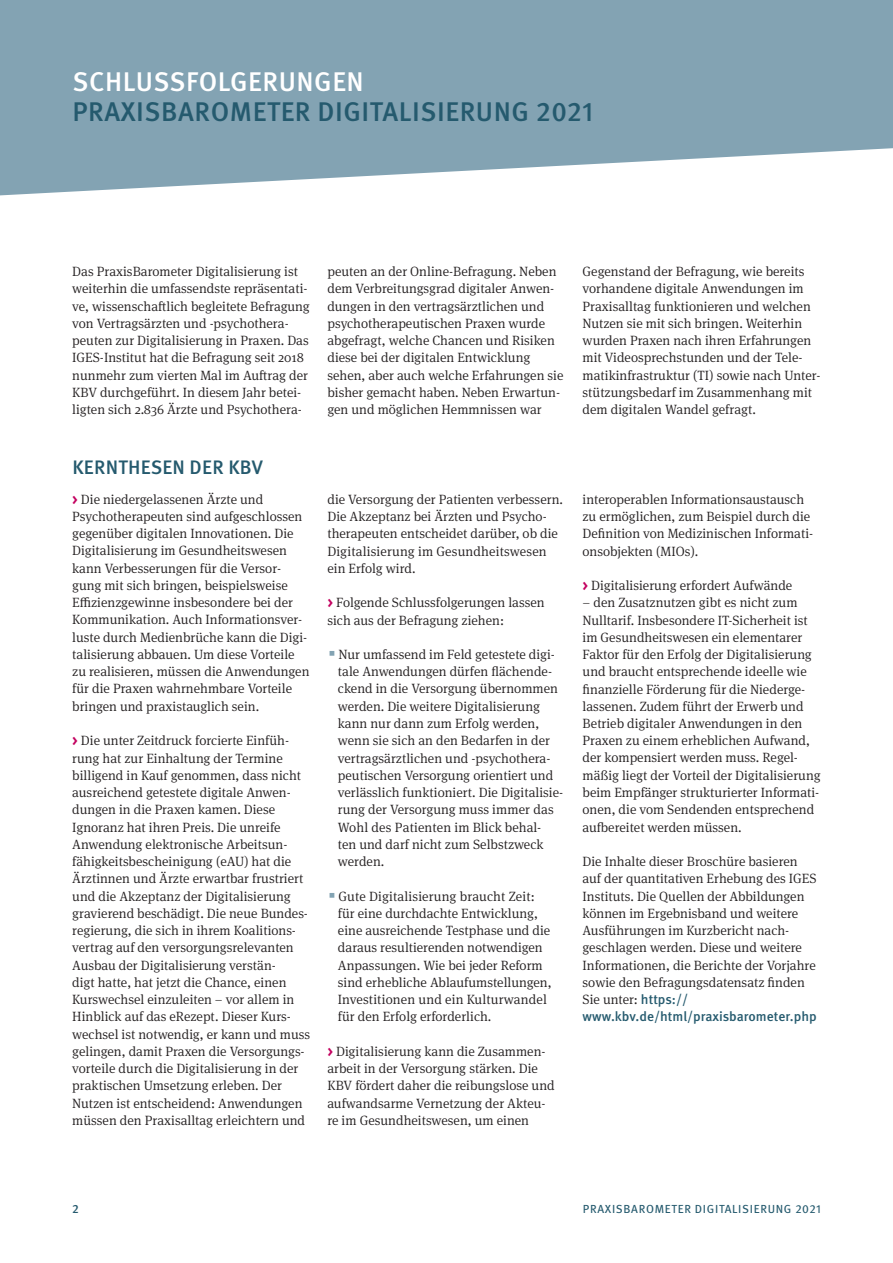
<style>
.page{position:relative;width:893px;height:1263px;background:#fff}
.page>*{position:absolute;margin:0;border:0;box-sizing:border-box;transform-origin:0 0}
.t1{font:500 27px/30px "Meta Pro";letter-spacing:.02em;color:#255a6e}
.t2{font:500 19.5px "Meta Pro";letter-spacing:.01em;color:#255a6e}
.t3{font:300 13.5px/17.2px "Meta Serif Pro";color:#231f20}
.t4{font:500 13.5px "Meta Pro";color:#255a6e}
.t5{font:500 12px "Meta Pro";color:#255a6e}
.t6{font:11.7px "Meta Pro";letter-spacing:.06em;color:#255a6e}
.s1{color:#fff}
.s2{font-family:"Meta Pro";font-weight:700;color:#c3015f}
.s3{font-family:"Meta Pro";font-weight:500;color:#255a6e}
</style>
<div class="page">
<svg style="left:0;top:0;width:893px;height:195px;fill:#83a3b3"></svg>
<div style="left:72px;top:70px;width:800px;height:68px;background:#83a3b3"></div>
<h1 class="t1" style="left:72px;top:67px;width:522px"><span class="s1">SCHLUSSFOLGERUNGEN<br></span>PRAXISBAROMETER DIGITALISIERUNG 2021</h1>
<p class="t3" style="left:72px;top:262px;width:239px">Das PraxisBarometer Digitalisierung ist weiterhin die umfassendste repräsentati&shy;ve, wissenschaftlich begleitete Befragung von Vertragsärzten und -psychothera&shy;peuten zur Digitalisierung in Praxen. Das IGES-Institut hat die Befragung seit 2018 nunmehr zum vierten Mal im Auftrag der KBV durchgeführt. In diesem Jahr betei&shy;ligten sich 2.836 Ärzte und Psychothera-</p>
<p class="t3" style="left:327px;top:262px;width:238px">peuten an der Online-Befragung. Neben dem Verbreitungsgrad digitaler Anwen&shy;dungen in den vertragsärztlichen und psychotherapeutischen Praxen wurde abgefragt, welche Chancen und Risiken diese bei der digitalen Entwicklung sehen, aber auch welche Erfahrungen sie bisher gemacht haben. Neben Erwartun&shy;gen und möglichen Hemmnissen war</p>
<p class="t3" style="left:583px;top:262px;width:240px">Gegenstand der Befragung, wie bereits vorhandene digitale Anwendungen im Praxisalltag funktionieren und welchen Nutzen sie mit sich bringen. Weiterhin wurden Praxen nach ihren Erfahrungen mit Videosprechstunden und der Tele&shy;matikinfrastruktur (TI) sowie nach Unter&shy;stützungsbedarf im Zusammenhang mit dem digitalen Wandel gefragt.</p>
<h2 class="t2" style="left:72px;top:455px;width:192px">KERNTHESEN DER KBV</h2>
<p class="t3" style="left:72px;top:490px;width:239px"><span class="s2">&gt;</span> Die niedergelassenen Ärzte und Psychotherapeuten sind aufgeschlossen gegenüber digitalen Innovationen. Die Digitalisierung im Gesundheitswesen kann Verbesserungen für die Versor&shy;gung mit sich bringen, beispielsweise Effizienzgewinne insbesondere bei der Kommunikation. Auch Informationsver&shy;luste durch Medienbrüche kann die Digi&shy;talisierung abbauen. Um diese Vorteile zu realisieren, müssen die Anwendungen für die Praxen wahrnehmbare Vorteile bringen und praxistauglich sein.</p>
<p class="t3" style="left:72px;top:731px;width:239px"><span class="s2">&gt;</span> Die unter Zeitdruck forcierte Einfüh&shy;rung hat zur Einhaltung der Termine billigend in Kauf genommen, dass nicht ausreichend getestete digitale Anwen&shy;dungen in die Praxen kamen. Diese Ignoranz hat ihren Preis. Die unreife Anwendung elektronische Arbeitsun&shy;fähigkeitsbescheinigung (eAU) hat die Ärztinnen und Ärzte erwartbar frustriert und die Akzeptanz der Digitalisierung gravierend beschädigt. Die neue Bundes&shy;regierung, die sich in ihrem Koalitions&shy;vertrag auf den versorgungsrelevanten Ausbau der Digitalisierung verstän-<br>digt hatte, hat jetzt die Chance, einen Kurswechsel einzuleiten – vor allem in Hinblick auf das eRezept. Dieser Kurs&shy;wechsel ist notwendig, er kann und muss gelingen, damit Praxen die Versorgungs&shy;vorteile durch die Digitalisierung in der praktischen Umsetzung erleben. Der Nutzen ist entscheidend: Anwendungen müssen den Praxisalltag erleichtern und</p>
<p class="t3" style="left:327px;top:490px;width:237px">die Versorgung der Patienten verbessern.<br>Die Akzeptanz bei Ärzten und Psycho&shy;therapeuten entscheidet darüber, ob die Digitalisierung im Gesundheitswesen ein Erfolg wird.</p>
<p class="t3" style="left:327px;top:593px;width:219px"><span class="s2">&gt;</span> Folgende Schlussfolgerungen lassen sich aus der Befragung ziehen:</p>
<p class="t3" style="left:338px;top:645px;width:227px;text-indent:-9px"><sup>■</sup> Nur umfassend im Feld getestete digi&shy;tale Anwendungen dürfen flächende&shy;ckend in die Versorgung übernommen werden. Die weitere Digitalisierung kann nur dann zum Erfolg werden, wenn sie sich an den Bedarfen in der vertragsärztlichen und -psychothera&shy;peutischen Versorgung orientiert und verlässlich funktioniert. Die Digitalisie&shy;rung der Versorgung muss immer das Wohl des Patienten im Blick behal-<br>ten und darf nicht zum Selbstzweck werden.</p>
<p class="t3" style="left:338px;top:886px;width:215px;text-indent:-9px"><sup>■</sup> Gute Digitalisierung braucht Zeit: für eine durchdachte Entwicklung, eine ausreichende Testphase und die daraus resultierenden notwendigen Anpassungen. Wie bei jeder Reform sind erhebliche Ablaufumstellungen, Investitionen und ein Kulturwandel für den Erfolg erforderlich.</p>
<p class="t3" style="left:327px;top:1042px;width:229px"><span class="s2">&gt;</span> Digitalisierung kann die Zusammen&shy;arbeit in der Versorgung stärken. Die KBV fördert daher die reibungslose und aufwandsarme Vernetzung der Akteu&shy;re im Gesundheitswesen, um einen</p>
<p class="t3" style="left:583px;top:490px;width:232px">interoperablen Informationsaustausch zu ermöglichen, zum Beispiel durch die Definition von Medizinischen Informati&shy;onsobjekten (MIOs).</p>
<p class="t3" style="left:583px;top:576px;width:211px"><span class="s2">&gt;</span> Digitalisierung erfordert Aufwände</p>
<p class="t3" style="left:583px;top:593px;width:240px">– den Zusatznutzen gibt es nicht zum Nulltarif. Insbesondere IT-Sicherheit ist im Gesundheitswesen ein elementarer Faktor für den Erfolg der Digitalisierung und braucht entsprechende ideelle wie finanzielle Förderung für die Niederge&shy;lassenen. Zudem führt der Erwerb und Betrieb digitaler Anwendungen in den Praxen zu einem erheblichen Aufwand, der kompensiert werden muss. Regel&shy;mäßig liegt der Vorteil der Digitalisierung beim Empfänger strukturierter Informati&shy;onen, die vom Sendenden entsprechend aufbereitet werden müssen.</p>
<p class="t3" style="left:583px;top:852px;width:235px">Die Inhalte dieser Broschüre basieren auf der quantitativen Erhebung des IGES Instituts. Die Quellen der Abbildungen können im Ergebnisband und weitere Ausführungen im Kurzbericht nach&shy;geschlagen werden. Diese und weitere Informationen, die Berichte der Vorjahre sowie den Befragungsdatensatz finden Sie unter: <span class="s3">https://</span></p>
<p class="t4" style="left:583px;top:1008px;width:236px">www.kbv.de/html/praxisbarometer.php</p>
<p class="t5" style="left:72px;top:1201px;width:8px">2</p>
<p class="t6" style="left:583px;top:1201px;width:239px">PRAXISBAROMETER DIGITALISIERUNG 2021</p>
</div>
